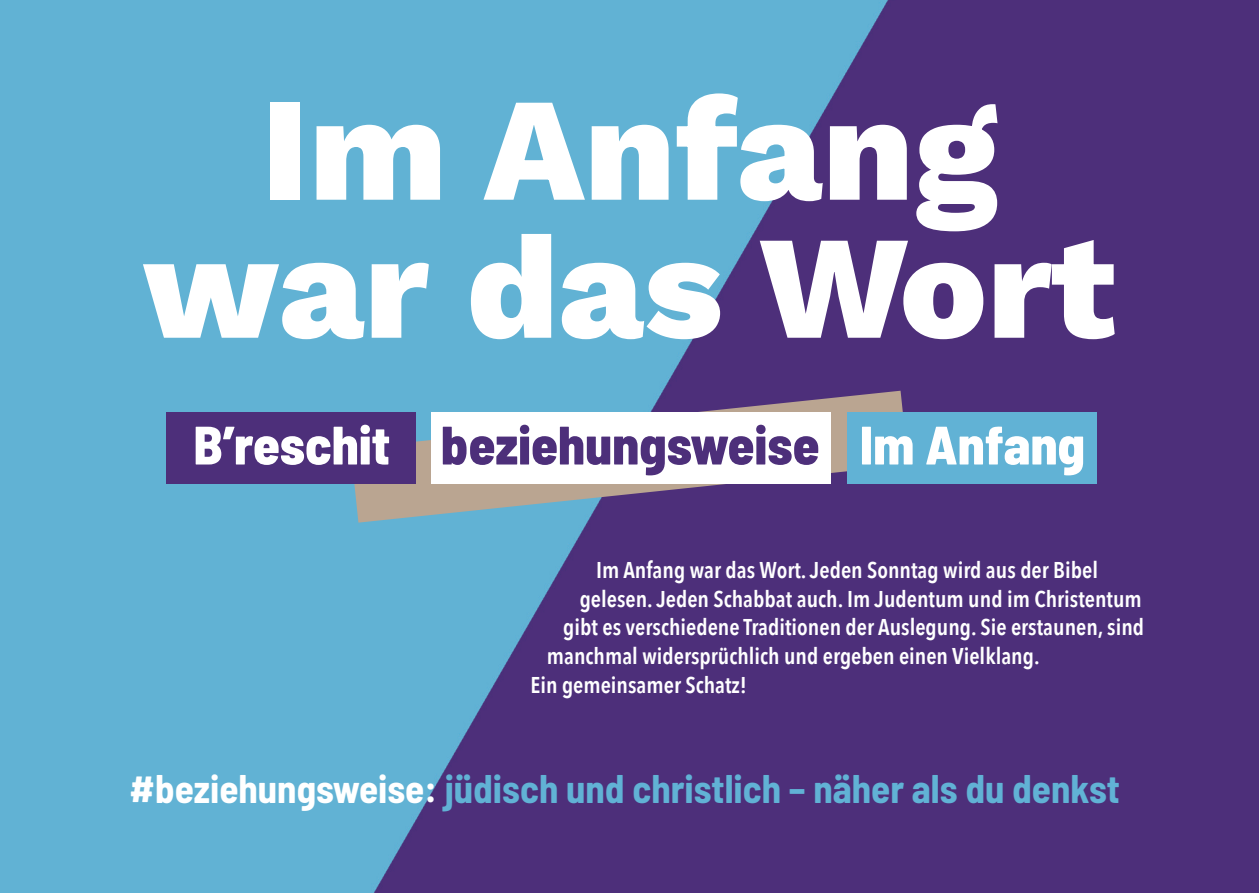
<style>
.page{position:relative;width:1259px;height:893px;background:#fff}
.page>*{position:absolute;margin:0;border:0;box-sizing:border-box;transform-origin:0 0}
.t1{font:800 147px/138px "Work Sans";color:#fff;text-align:center}
.t2{font:800 semi-condensed 54px "Barlow";color:#fff}
.t3{font:700 semi-condensed 39px "Barlow";color:#61b2d5}
.t4{font:600 22.8px "Avenir Next Condensed";color:#fff}
.s1{color:#4d2f7a}
.s2{color:#fff}
</style>
<div class="page">
<img style="left:0;top:0;width:1259px;height:893px">
<svg style="left:351px;top:391px;width:557px;height:132px;background:#757a9b"></svg>
<div style="left:847px;top:412px;width:250px;height:71px;background:#61b2d5"></div>
<div style="left:166px;top:412px;width:250px;height:71px;background:#4d2f7a"></div>
<div style="left:431px;top:412px;width:399px;height:71px;background:#fff"></div>
<h1 class="t1" style="left:143px;top:80px;width:974px">Im Anfang war das Wort</h1>
<h2 class="t2" style="left:193px;top:410px;width:893px">B’reschit <span class="s1">beziehungsweise</span> Im Anfang</h2>
<p class="t4" style="left:596px;top:555px;width:503px">Im Anfang war das Wort. Jeden Sonntag wird aus der Bibel</p>
<p class="t4" style="left:580px;top:584px;width:563px">gelesen. Jeden Schabbat auch. Im Judentum und im Christentum</p>
<p class="t4" style="left:563px;top:612px;width:582px">gibt es verschiedene Traditionen der Auslegung. Sie erstaunen, sind</p>
<p class="t4" style="left:547px;top:641px;width:494px">manchmal widersprüchlich und ergeben einen Vielklang.</p>
<p class="t4" style="left:530px;top:670px;width:218px">Ein gemeinsamer Schatz!</p>
<h3 class="t3" style="left:130px;top:764px;width:991px"><span class="s2">#beziehungsweise:</span> jüdisch und christlich – näher als du denkst</h3>
</div>
